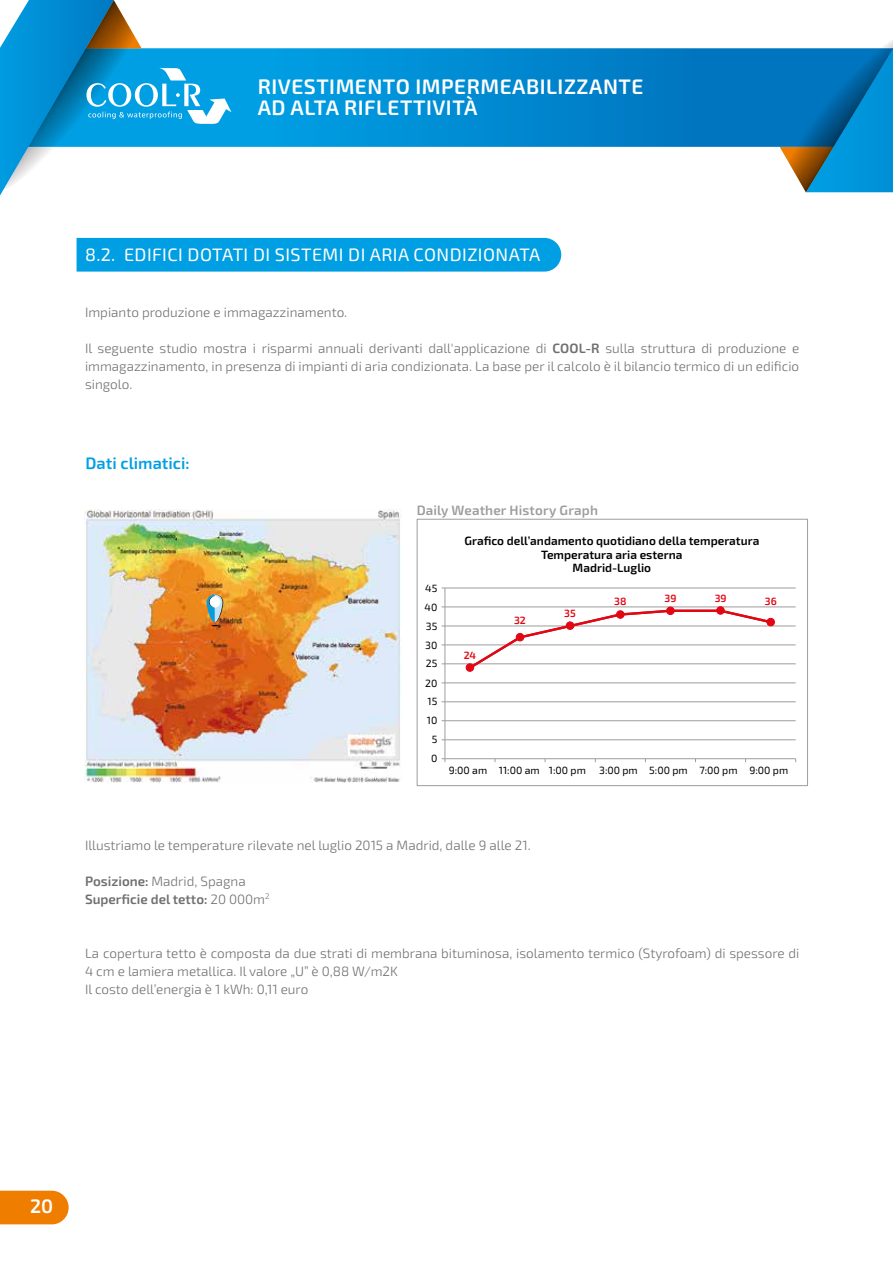
<style>
.page{position:relative;width:893px;height:1263px;background:#fff}
.page>*{position:absolute;margin:0;border:0;box-sizing:border-box;transform-origin:0 0}
.t1{font:600 21px/21px "Exo 2.0";letter-spacing:.025em;color:#fff}
.t2{font:600 19.5px "Exo 2.0";color:#fff}
.t3{font:18px "Exo 2.0";letter-spacing:.025em;color:#fff}
.t4{font:600 16.5px "Exo 2.0";color:#009fe3}
.t5{font:300 13.5px/18px "Exo 2.0";color:#706f6f;text-align:justify}
.t6{font:600 13.5px/18px "Exo 2.0";color:#706f6f}
.t7{font:600 13.5px "Exo 2.0";letter-spacing:.01em;color:#9d9d9c}
.t8{font:600 12px/13.5px "Exo 2.0";color:#000;text-align:center}
.t9{font:10.5px/18.9px "Exo 2.0";color:#000;text-align:justify}
.t10{font:600 10.5px "Exo 2.0";color:#e30613}
.s1{font-weight:600}
.s2{font-weight:300}
</style>
<div class="page">
<div style="left:0;top:1191px;width:69px;height:33px;background:#ef7d00"></div>
<svg style="left:231px;top:48px;width:549px;height:99px;background:#0188cf"></svg>
<svg style="left:780px;top:40px;width:113px;height:152px;background:#2185ba"></svg>
<svg style="left:0;top:0;width:231px;height:196px"></svg>
<div style="left:77px;top:238px;width:484px;height:34px;background:#009fe3"></div>
<hr style="left:445px;top:588px;width:351px;height:1px;background:#9d9d9c">
<hr style="left:445px;top:606px;width:351px;height:1px;background:#9d9d9c">
<hr style="left:445px;top:626px;width:351px;height:1px;background:#9d9d9c">
<hr style="left:445px;top:644px;width:351px;height:1px;background:#9d9d9c">
<hr style="left:445px;top:663px;width:351px;height:1px;background:#9d9d9c">
<hr style="left:445px;top:682px;width:351px;height:1px;background:#9d9d9c">
<hr style="left:445px;top:701px;width:351px;height:1px;background:#9d9d9c">
<hr style="left:445px;top:720px;width:351px;height:1px;background:#9d9d9c">
<hr style="left:445px;top:739px;width:351px;height:1px;background:#9d9d9c">
<hr style="left:445px;top:588px;width:1px;height:171px;background:#9d9d9c">
<hr style="left:445px;top:758px;width:351px;height:1px;background:#9d9d9c">
<svg style="left:442px;top:758px;width:4px;height:4px"></svg>
<svg style="left:666px;top:606px;width:9px;height:9px"></svg>
<svg style="left:716px;top:606px;width:9px;height:9px"></svg>
<svg style="left:467px;top:608px;width:306px;height:63px"></svg>
<div style="left:417px;top:519px;width:391px;height:267px;border:1px solid #9d9d9c"></div>
<img style="left:85px;top:509px;width:316px;height:274px">
<svg style="left:207px;top:594px;width:16px;height:32px"></svg>
<h1 class="t1" style="left:258px;top:77px;width:387px">RIVESTIMENTO IMPERMEABILIZZANTE<br>AD ALTA RIFLETTIVITÀ</h1>
<h3 class="t3" style="left:85px;top:244px;width:457px">8.2. EDIFICI DOTATI DI SISTEMI DI ARIA CONDIZIONATA</h3>
<p class="t5" style="left:85px;top:303px;width:264px">Impianto produzione e immagazzinamento.</p>
<p class="t5" style="left:85px;top:339px;width:716px">Il seguente studio mostra i risparmi annuali derivanti dall'applicazione di <span class="s1">COOL-R</span> sulla struttura di produzione e immagazzinamento, in presenza di impianti di aria condizionata. La base per il calcolo è il bilancio termico di un edificio singolo.</p>
<p class="t4" style="left:86px;top:453px;width:105px">Dati climatici:</p>
<p class="t7" style="left:417px;top:502px;width:183px">Daily Weather History Graph</p>
<p class="t8" style="left:464px;top:534px;width:296px">Grafico dell’andamento quotidiano della temperatura<br>Temperatura aria esterna<br>Madrid-Luglio</p>
<p class="t9" style="left:425px;top:579px;width:14px">45<br>40<br>35<br>30<br>25</p>
<p class="t10" style="left:614px;top:595px;width:14px">38</p>
<p class="t10" style="left:665px;top:592px;width:13px">39</p>
<p class="t10" style="left:715px;top:592px;width:13px">39</p>
<p class="t10" style="left:765px;top:595px;width:13px">36</p>
<p class="t10" style="left:564px;top:607px;width:13px">35</p>
<p class="t10" style="left:514px;top:614px;width:13px">32</p>
<p class="t10" style="left:464px;top:649px;width:14px">24</p>
<p class="t9" style="left:425px;top:674px;width:14px;text-align:right">20<br>15<br>10<br>5<br>0</p>
<p class="t9" style="left:449px;top:761px;width:139px">9:00 am 11:00 am 1:00 pm</p>
<p class="t9" style="left:599px;top:761px;width:191px">3:00 pm 5:00 pm 7:00 pm 9:00 pm</p>
<p class="t5" style="left:85px;top:836px;width:447px">Illustriamo le temperature rilevate nel luglio 2015 a Madrid, dalle 9 alle 21.</p>
<p class="t6" style="left:85px;top:872px;width:186px">Posizione: <span class="s2">Madrid, Spagna<br></span>Superficie del tetto: <span class="s2">20 000m</span><sup>2</sup></p>
<p class="t5" style="left:85px;top:944px;width:716px;text-align:left">La copertura tetto è composta da due strati di membrana bituminosa, isolamento termico (Styrofoam) di spessore di<br>4 cm e lamiera metallica. Il valore „U” è 0,88 W/m2K<br>Il costo dell’energia è 1 kWh: 0,11 euro</p>
<h2 class="t2" style="left:30px;top:1195px;width:25px">20</h2>
</div>
